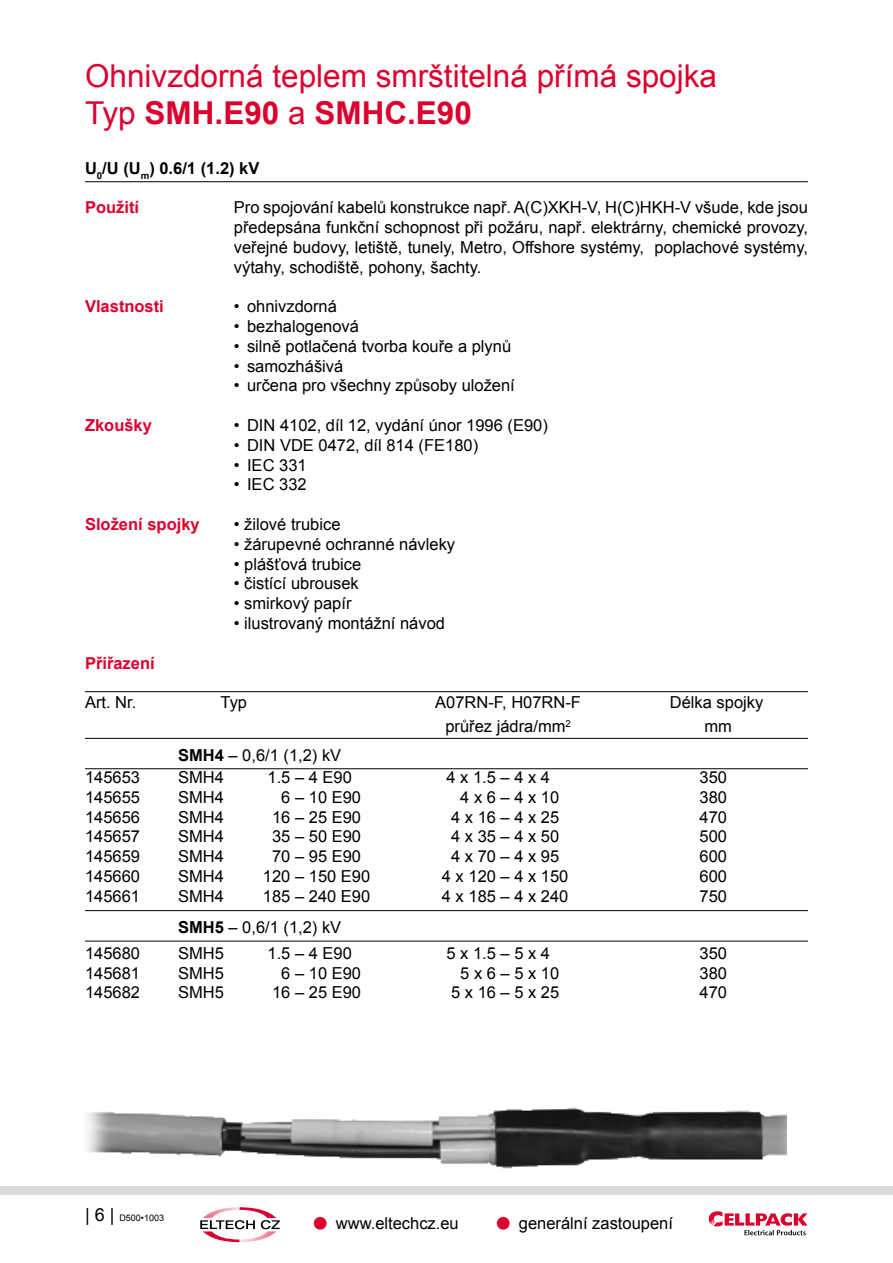
<style>
.page{position:relative;width:893px;height:1263px;background:#fff}
.page>*{position:absolute;margin:0;border:0;box-sizing:border-box;transform-origin:0 0}
.t1{font:31.5px/37.8px "Arial";color:#dc002e}
.t2{font:16.5px/19.8px "Arial";color:#000;text-align:justify}
.t3{font:700 16.5px "Arial";color:#dc002e}
.t4{font:700 16.5px "Arial";color:#000}
.t5{font:9px "Arial";color:#000}
.s1{font-weight:700}
.s2{font-size:18px}
</style>
<div class="page">
<div style="left:314px;top:1217px;width:13px;height:12px;background:#dc002e;border-radius:50%"></div>
<div style="left:497px;top:1217px;width:13px;height:12px;background:#dc002e;border-radius:50%"></div>
<div style="left:0;top:1186px;width:893px;height:8px;background:#d9dadb"></div>
<svg style="left:200px;top:1207px;width:80px;height:35px"></svg>
<svg style="left:709px;top:1211px;width:99px;height:24px"></svg>
<hr style="left:85px;top:181px;width:723px;height:1px;background:#000">
<hr style="left:85px;top:691px;width:723px;height:1px;background:#000">
<hr style="left:85px;top:738px;width:723px;height:1px;background:#000">
<hr style="left:85px;top:768px;width:723px;height:1px;background:#000">
<hr style="left:85px;top:910px;width:723px;height:1px;background:#000">
<hr style="left:85px;top:941px;width:723px;height:1px;background:#000">
<img style="left:86px;top:1107px;width:701px;height:62px">
<h1 class="t1" style="left:85px;top:57px;width:633px">Ohnivzdorná teplem smrštitelná přímá spojka<br>Typ <span class="s1">SMH.E90</span> a <span class="s1">SMHC.E90</span></h1>
<p class="t4" style="left:85px;top:157px;width:176px">U<sub>0</sub>/U (U<sub>m</sub>) 0.6/1 (1.2) kV</p>
<p class="t3" style="left:85px;top:196px;width:56px">Použití</p>
<p class="t2" style="left:234px;top:198px;width:576px">Pro spojování kabelů konstrukce např. A(C)XKH-V, H(C)HKH-V všude, kde jsou předepsána funkční schopnost při požáru, např. elektrárny, chemické provozy, veřejné budovy, letiště, tunely, Metro, Offshore systémy, poplachové systémy, výtahy, schodiště, pohony, šachty.</p>
<p class="t3" style="left:85px;top:295px;width:80px">Vlastnosti</p>
<p class="t2" style="left:234px;top:297px;width:105px">• ohnivzdorná</p>
<p class="t2" style="left:234px;top:316px;width:127px">• bezhalogenová</p>
<p class="t2" style="left:234px;top:336px;width:279px">• silně potlačená tvorba kouře a plynů</p>
<p class="t2" style="left:234px;top:356px;width:111px">• samozhášivá</p>
<p class="t2" style="left:234px;top:376px;width:282px">• určena pro všechny způsoby uložení</p>
<p class="t3" style="left:85px;top:414px;width:68px">Zkoušky</p>
<p class="t2" style="left:234px;top:415px;width:316px">• DIN 4102, díl 12, vydání únor 1996 (E90)</p>
<p class="t2" style="left:234px;top:435px;width:246px">• DIN VDE 0472, díl 814 (FE180)</p>
<p class="t2" style="left:234px;top:455px;width:74px">• IEC 331</p>
<p class="t2" style="left:234px;top:475px;width:74px">• IEC 332</p>
<p class="t3" style="left:85px;top:513px;width:116px">Složení spojky</p>
<p class="t2" style="left:234px;top:514px;width:108px">• žilové trubice</p>
<p class="t2" style="left:234px;top:534px;width:223px">• žárupevné ochranné návleky</p>
<p class="t2" style="left:234px;top:554px;width:129px">• plášťová trubice</p>
<p class="t2" style="left:234px;top:574px;width:126px">• čistící ubrousek</p>
<p class="t2" style="left:234px;top:594px;width:119px">• smirkový papír</p>
<p class="t2" style="left:234px;top:613px;width:213px">• ilustrovaný montážní návod</p>
<p class="t3" style="left:85px;top:652px;width:71px">Přiřazení</p>
<p class="t2" style="left:85px;top:693px;width:53px">Art. Nr.</p>
<p class="t2" style="left:221px;top:693px;width:28px">Typ</p>
<p class="t2" style="left:435px;top:693px;width:147px">A07RN-F, H07RN-F</p>
<p class="t2" style="left:670px;top:693px;width:95px">Délka spojky</p>
<p class="t2" style="left:445px;top:717px;width:127px">průřez jádra/mm<sup>2</sup></p>
<p class="t2" style="left:704px;top:717px;width:29px">mm</p>
<p class="t2" style="left:178px;top:745px;width:165px"><span class="s1">SMH4</span> – 0,6/1 (1,2) kV</p>
<p class="t2" style="left:85px;top:767px;width:57px">145653</p>
<p class="t2" style="left:178px;top:767px;width:47px">SMH4</p>
<p class="t2" style="left:268px;top:767px;width:86px">1.5 – 4 E90</p>
<p class="t2" style="left:446px;top:767px;width:105px">4 x 1.5 – 4 x 4</p>
<p class="t2" style="left:700px;top:767px;width:29px">350</p>
<p class="t2" style="left:85px;top:787px;width:57px">145655</p>
<p class="t2" style="left:178px;top:787px;width:47px">SMH4</p>
<p class="t2" style="left:281px;top:787px;width:81px">6 – 10 E90</p>
<p class="t2" style="left:460px;top:787px;width:101px">4 x 6 – 4 x 10</p>
<p class="t2" style="left:700px;top:787px;width:29px">380</p>
<p class="t2" style="left:85px;top:807px;width:57px">145656</p>
<p class="t2" style="left:178px;top:807px;width:47px">SMH4</p>
<p class="t2" style="left:272px;top:807px;width:90px">16 – 25 E90</p>
<p class="t2" style="left:451px;top:807px;width:110px">4 x 16 – 4 x 25</p>
<p class="t2" style="left:700px;top:807px;width:29px">470</p>
<p class="t2" style="left:85px;top:827px;width:57px">145657</p>
<p class="t2" style="left:178px;top:827px;width:47px">SMH4</p>
<p class="t2" style="left:272px;top:827px;width:90px">35 – 50 E90</p>
<p class="t2" style="left:451px;top:827px;width:110px">4 x 35 – 4 x 50</p>
<p class="t2" style="left:700px;top:827px;width:29px">500</p>
<p class="t2" style="left:85px;top:847px;width:57px">145659</p>
<p class="t2" style="left:178px;top:847px;width:47px">SMH4</p>
<p class="t2" style="left:272px;top:847px;width:90px">70 – 95 E90</p>
<p class="t2" style="left:451px;top:847px;width:110px">4 x 70 – 4 x 95</p>
<p class="t2" style="left:700px;top:847px;width:29px">600</p>
<p class="t2" style="left:85px;top:866px;width:57px">145660</p>
<p class="t2" style="left:178px;top:866px;width:47px">SMH4</p>
<p class="t2" style="left:263px;top:866px;width:109px">120 – 150 E90</p>
<p class="t2" style="left:442px;top:866px;width:128px">4 x 120 – 4 x 150</p>
<p class="t2" style="left:700px;top:866px;width:29px">600</p>
<p class="t2" style="left:85px;top:886px;width:57px">145661</p>
<p class="t2" style="left:178px;top:886px;width:47px">SMH4</p>
<p class="t2" style="left:263px;top:886px;width:109px">185 – 240 E90</p>
<p class="t2" style="left:442px;top:886px;width:128px">4 x 185 – 4 x 240</p>
<p class="t2" style="left:700px;top:886px;width:29px">750</p>
<p class="t2" style="left:178px;top:917px;width:165px"><span class="s1">SMH5</span> – 0,6/1 (1,2) kV</p>
<p class="t2" style="left:85px;top:943px;width:57px">145680</p>
<p class="t2" style="left:178px;top:943px;width:47px">SMH5</p>
<p class="t2" style="left:268px;top:943px;width:86px">1.5 – 4 E90</p>
<p class="t2" style="left:446px;top:943px;width:105px">5 x 1.5 – 5 x 4</p>
<p class="t2" style="left:700px;top:943px;width:29px">350</p>
<p class="t2" style="left:85px;top:963px;width:57px">145681</p>
<p class="t2" style="left:178px;top:963px;width:47px">SMH5</p>
<p class="t2" style="left:281px;top:963px;width:81px">6 – 10 E90</p>
<p class="t2" style="left:460px;top:963px;width:101px">5 x 6 – 5 x 10</p>
<p class="t2" style="left:700px;top:963px;width:29px">380</p>
<p class="t2" style="left:85px;top:983px;width:57px">145682</p>
<p class="t2" style="left:178px;top:983px;width:47px">SMH5</p>
<p class="t2" style="left:272px;top:983px;width:90px">16 – 25 E90</p>
<p class="t2" style="left:451px;top:983px;width:110px">5 x 16 – 5 x 25</p>
<p class="t2" style="left:700px;top:983px;width:29px">470</p>
<p class="t5" style="left:85px;top:1212px;width:81px"><span class="s2">| |</span> D500•1003</p>
<p class="t2" style="left:336px;top:1213px;width:124px">www.eltechcz.eu</p>
<p class="t2" style="left:519px;top:1213px;width:156px">generální zastoupení</p>
</div>
